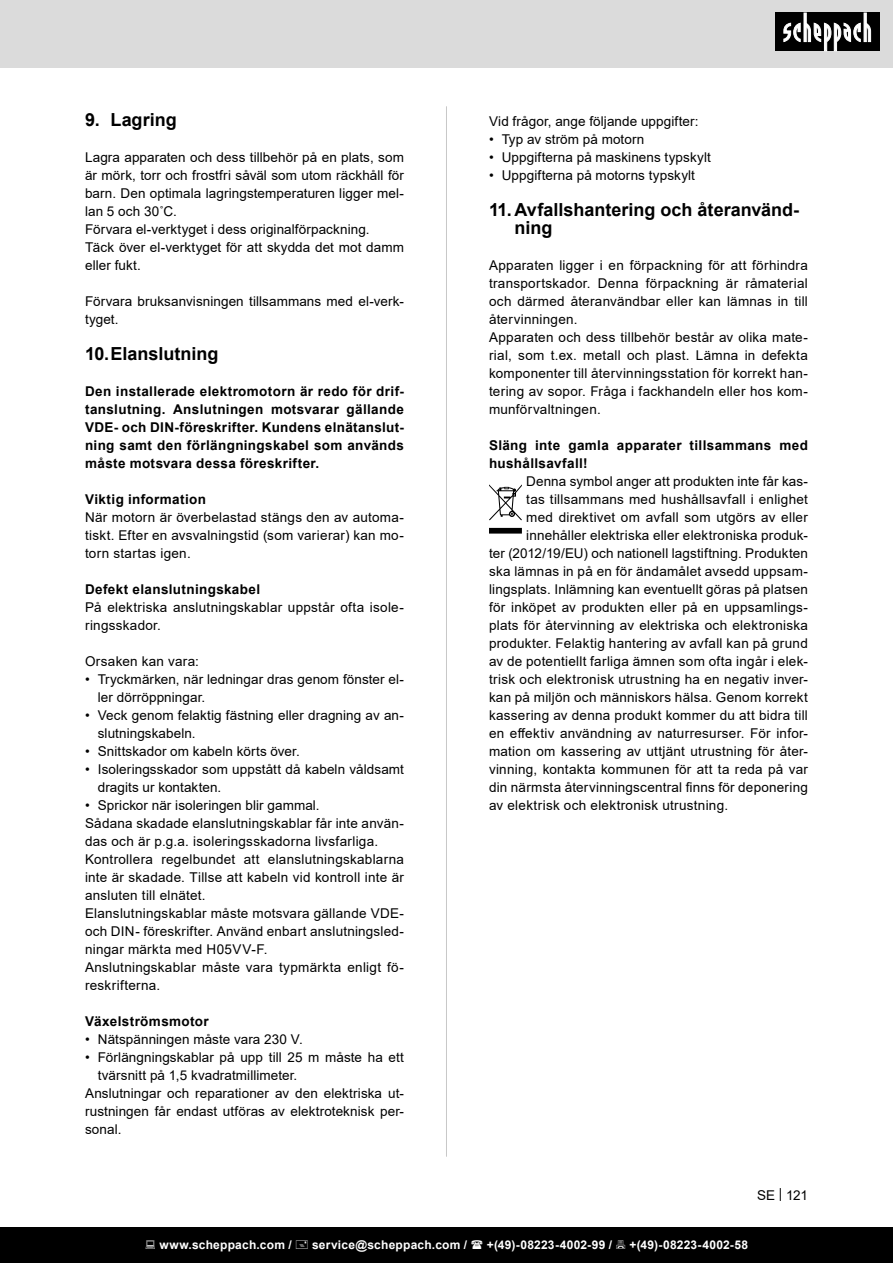
<style>
.page{position:relative;width:893px;height:1263px;background:#fff}
.page>*{position:absolute;margin:0;border:0;box-sizing:border-box;transform-origin:0 0}
.t1{font:700 18px/18px "Arial";color:#000}
.t2{font:13.5px/18px "Arial";letter-spacing:.015em;color:#000}
.t3{font:700 13.5px/18px "Arial";letter-spacing:.025em;color:#000;text-align:justify}
.t4{font:700 12px "Arial";letter-spacing:.02em;color:#fff}
</style>
<div class="page">
<div style="left:0;top:0;width:893px;height:67px;background:#dbdbdb"></div>
<div style="left:0;top:1227px;width:893px;height:36px;background:#000"></div>
<div style="left:775px;top:13px;width:105px;height:38px;background:#000"></div>
<svg style="left:783px;top:13px;width:88px;height:38px"></svg>
<hr style="left:446px;top:106px;width:1px;height:1051px;background:#c8c8c8">
<svg style="left:489px;top:484px;width:33px;height:50px"></svg>
<p class="t1" style="left:85px;top:111px;width:93px">9. Lagring</p>
<p class="t2" style="left:85px;top:148px;width:320px;text-align:justify">Lagra apparaten och dess tillbehör på en plats, som är mörk, torr och frostfri såväl som utom räckhåll för barn. Den optimala lagringstemperaturen ligger mel&shy;lan 5 och 30˚C.</p>
<p class="t2" style="left:85px;top:220px;width:286px">Förvara el-verktyget i dess originalförpackning.</p>
<p class="t2" style="left:85px;top:238px;width:320px">Täck över el-verktyget för att skydda det mot damm eller fukt.</p>
<p class="t2" style="left:85px;top:292px;width:320px">Förvara bruksanvisningen tillsammans med el-verk&shy;tyget.</p>
<p class="t1" style="left:85px;top:345px;width:135px">10.Elanslutning</p>
<p class="t3" style="left:85px;top:382px;width:320px">Den installerade elektromotorn är redo för drif&shy;tanslutning. Anslutningen motsvarar gällande VDE- och DIN-föreskrifter. Kundens elnätanslut&shy;ning samt den förlängningskabel som används måste motsvara dessa föreskrifter.</p>
<p class="t3" style="left:85px;top:490px;width:123px">Viktig information</p>
<p class="t2" style="left:85px;top:508px;width:320px;text-align:justify">När motorn är överbelastad stängs den av automa&shy;tiskt. Efter en avsvalningstid (som varierar) kan mo&shy;torn startas igen.</p>
<p class="t3" style="left:85px;top:580px;width:177px">Defekt elanslutningskabel</p>
<p class="t2" style="left:85px;top:598px;width:320px">På elektriska anslutningskablar uppstår ofta isole&shy;ringsskador.</p>
<p class="t2" style="left:85px;top:652px;width:115px">Orsaken kan vara:</p>
<p class="t2" style="left:98px;top:670px;width:308px;text-indent:-13px">• Tryckmärken, när ledningar dras genom fönster el&shy;ler dörröppningar.</p>
<p class="t2" style="left:98px;top:706px;width:308px;text-indent:-13px">• Veck genom felaktig fästning eller dragning av an&shy;slutningskabeln.</p>
<p class="t2" style="left:85px;top:742px;width:216px">• Snittskador om kabeln körts över.</p>
<p class="t2" style="left:98px;top:760px;width:308px;text-indent:-13px">• Isoleringsskador som uppstått då kabeln våldsamt dragits ur kontakten.</p>
<p class="t2" style="left:85px;top:796px;width:236px">• Sprickor när isoleringen blir gammal.</p>
<p class="t2" style="left:85px;top:814px;width:320px">Sådana skadade elanslutningskablar får inte använ&shy;das och är p.g.a. isoleringsskadorna livsfarliga.</p>
<p class="t2" style="left:85px;top:850px;width:320px;text-align:justify">Kontrollera regelbundet att elanslutningskablarna inte är skadade. Tillse att kabeln vid kontroll inte är ansluten till elnätet.</p>
<p class="t2" style="left:85px;top:904px;width:320px;text-align:justify">Elanslutningskablar måste motsvara gällande VDE&shy;och DIN- föreskrifter. Använd enbart anslutningsled&shy;ningar märkta med H05VV-F.</p>
<p class="t2" style="left:85px;top:958px;width:320px">Anslutningskablar måste vara typmärkta enligt fö&shy;reskrifterna.</p>
<p class="t3" style="left:85px;top:1012px;width:125px">Växelströmsmotor</p>
<p class="t2" style="left:85px;top:1030px;width:219px">• Nätspänningen måste vara 230 V.</p>
<p class="t2" style="left:98px;top:1048px;width:308px;text-indent:-13px">• Förlängningskablar på upp till 25 m måste ha ett tvärsnitt på 1,5 kvadratmillimeter.</p>
<p class="t2" style="left:85px;top:1084px;width:320px;text-align:justify">Anslutningar och reparationer av den elektriska ut&shy;rustningen får endast utföras av elektroteknisk per&shy;sonal.</p>
<p class="t2" style="left:489px;top:112px;width:211px">Vid frågor, ange följande uppgifter:</p>
<p class="t2" style="left:489px;top:130px;width:157px">• Typ av ström på motorn</p>
<p class="t2" style="left:489px;top:148px;width:223px">• Uppgifterna på maskinens typskylt</p>
<p class="t2" style="left:489px;top:166px;width:208px">• Uppgifterna på motorns typskylt</p>
<p class="t1" style="left:514px;top:201px;width:286px;text-indent:-26px">11. Avfallshantering och återanvänd&shy;ning</p>
<p class="t2" style="left:489px;top:256px;width:320px;text-align:justify">Apparaten ligger i en förpackning för att förhindra transportskador. Denna förpackning är råmaterial och därmed återanvändbar eller kan lämnas in till återvinningen.</p>
<p class="t2" style="left:489px;top:328px;width:320px;text-align:justify">Apparaten och dess tillbehör består av olika mate&shy;rial, som t.ex. metall och plast. Lämna in defekta komponenter till återvinningsstation för korrekt han&shy;tering av sopor. Fråga i fackhandeln eller hos kom&shy;munförvaltningen.</p>
<p class="t3" style="left:489px;top:436px;width:320px">Släng inte gamla apparater tillsammans med hushållsavfall!</p>
<p class="t2" style="left:526px;top:472px;width:283px">Denna symbol anger att produkten inte får kas-</p>
<p class="t2" style="left:526px;top:490px;width:283px">tas tillsammans med hushållsavfall i enlighet</p>
<p class="t2" style="left:526px;top:508px;width:283px">med direktivet om avfall som utgörs av eller</p>
<p class="t2" style="left:526px;top:526px;width:283px">innehåller elektriska eller elektroniska produk-</p>
<p class="t2" style="left:489px;top:544px;width:320px">ter (2012/19/EU) och nationell lagstiftning. Produkten</p>
<p class="t2" style="left:489px;top:562px;width:320px">ska lämnas in på en för ändamålet avsedd uppsam-</p>
<p class="t2" style="left:489px;top:580px;width:320px">lingsplats. Inlämning kan eventuellt göras på platsen</p>
<p class="t2" style="left:489px;top:598px;width:320px">för inköpet av produkten eller på en uppsamlings-</p>
<p class="t2" style="left:489px;top:616px;width:320px">plats för återvinning av elektriska och elektroniska</p>
<p class="t2" style="left:489px;top:634px;width:320px">produkter. Felaktig hantering av avfall kan på grund</p>
<p class="t2" style="left:489px;top:652px;width:320px">av de potentiellt farliga ämnen som ofta ingår i elek-</p>
<p class="t2" style="left:489px;top:670px;width:320px">trisk och elektronisk utrustning ha en negativ inver-</p>
<p class="t2" style="left:489px;top:688px;width:320px">kan på miljön och människors hälsa. Genom korrekt</p>
<p class="t2" style="left:489px;top:706px;width:320px">kassering av denna produkt kommer du att bidra till</p>
<p class="t2" style="left:489px;top:724px;width:320px">en effektiv användning av naturresurser. För infor-</p>
<p class="t2" style="left:489px;top:742px;width:320px">mation om kassering av uttjänt utrustning för åter-</p>
<p class="t2" style="left:489px;top:760px;width:320px">vinning, kontakta kommunen för att ta reda på var</p>
<p class="t2" style="left:489px;top:778px;width:320px">din närmsta återvinningscentral finns för deponering</p>
<p class="t2" style="left:489px;top:796px;width:241px">av elektrisk och elektronisk utrustning.</p>
<p class="t2" style="left:757px;top:1186px;width:52px">SE | 121</p>
<p class="t4" style="left:159px;top:1236px;width:134px">www.scheppach.com /</p>
<p class="t4" style="left:312px;top:1236px;width:157px">service@scheppach.com /</p>
<p class="t4" style="left:487px;top:1236px;width:127px">+(49)-08223-4002-99 /</p>
<p class="t4" style="left:629px;top:1236px;width:120px">+(49)-08223-4002-58</p>
</div>
